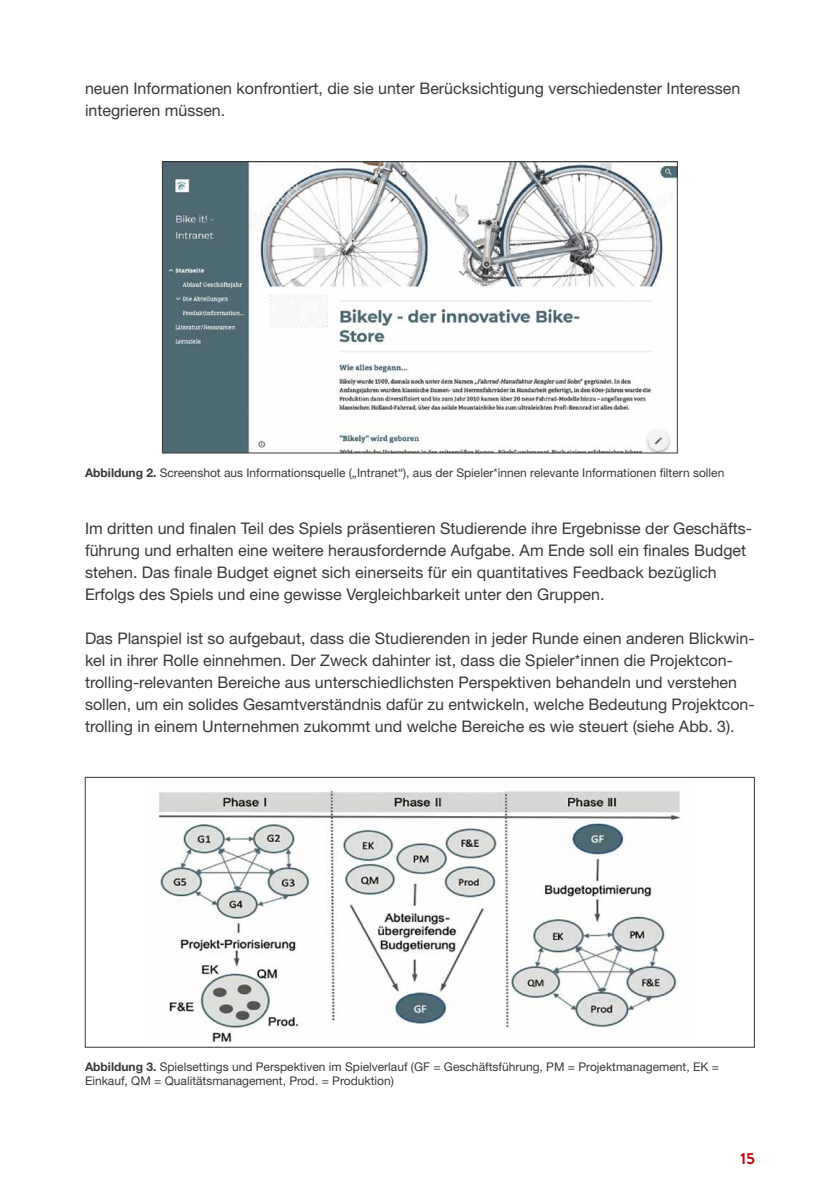
<style>
.page{position:relative;width:840px;height:1191px;background:#fff}
.page>*{position:absolute;margin:0;border:0;box-sizing:border-box;transform-origin:0 0}
.t1{font:16px/22px "Helvetica Neue LT Std";color:#383937}
.t2{font:700 16px "Brandon Grotesque";color:#c20206}
.t3{font:12px/14.4px "Helvetica Neue LT Std";color:#383937}
.s1{font-weight:700}
</style>
<div class="page">
<img style="left:158px;top:790px;width:523px;height:252px">
<div style="left:85px;top:777px;width:669px;height:270px;border:1px solid #383937"></div>
<img style="left:164px;top:163px;width:511px;height:288px">
<div style="left:162px;top:161px;width:515px;height:292px;border:1px solid #383937"></div>
<p class="t1" style="left:85px;top:77px;width:656px">neuen Informationen konfrontiert, die sie unter Berücksichtigung verschiedenster Interessen integrieren müssen.</p>
<p class="t3" style="left:85px;top:465px;width:640px"><span class="s1">Abbildung 2.</span> Screenshot aus Informationsquelle („Intranet“), aus der Spieler*innen relevante Informationen filtern sollen</p>
<p class="t1" style="left:85px;top:517px;width:668px">Im dritten und finalen Teil des Spiels präsentieren Studierende ihre Ergebnisse der Geschäfts&shy;führung und erhalten eine weitere herausfordernde Aufgabe. Am Ende soll ein finales Budget stehen. Das finale Budget eignet sich einerseits für ein quantitatives Feedback bezüglich Erfolgs des Spiels und eine gewisse Vergleichbarkeit unter den Gruppen.</p>
<p class="t1" style="left:85px;top:627px;width:670px">Das Planspiel ist so aufgebaut, dass die Studierenden in jeder Runde einen anderen Blickwin&shy;kel in ihrer Rolle einnehmen. Der Zweck dahinter ist, dass die Spieler*innen die Projektcon&shy;trolling-relevanten Bereiche aus unterschiedlichsten Perspektiven behandeln und verstehen sollen, um ein solides Gesamtverständnis dafür zu entwickeln, welche Bedeutung Projektcon&shy;trolling in einem Unternehmen zukommt und welche Bereiche es wie steuert (siehe Abb. 3).</p>
<p class="t3" style="left:85px;top:1059px;width:635px"><span class="s1">Abbildung 3.</span> Spielsettings und Perspektiven im Spielverlauf (GF = Geschäftsführung, PM = Projektmanagement, EK =<br>Einkauf, QM = Qualitätsmanagement, Prod. = Produktion)</p>
<p class="t2" style="left:740px;top:1147px;width:16px">15</p>
</div>
